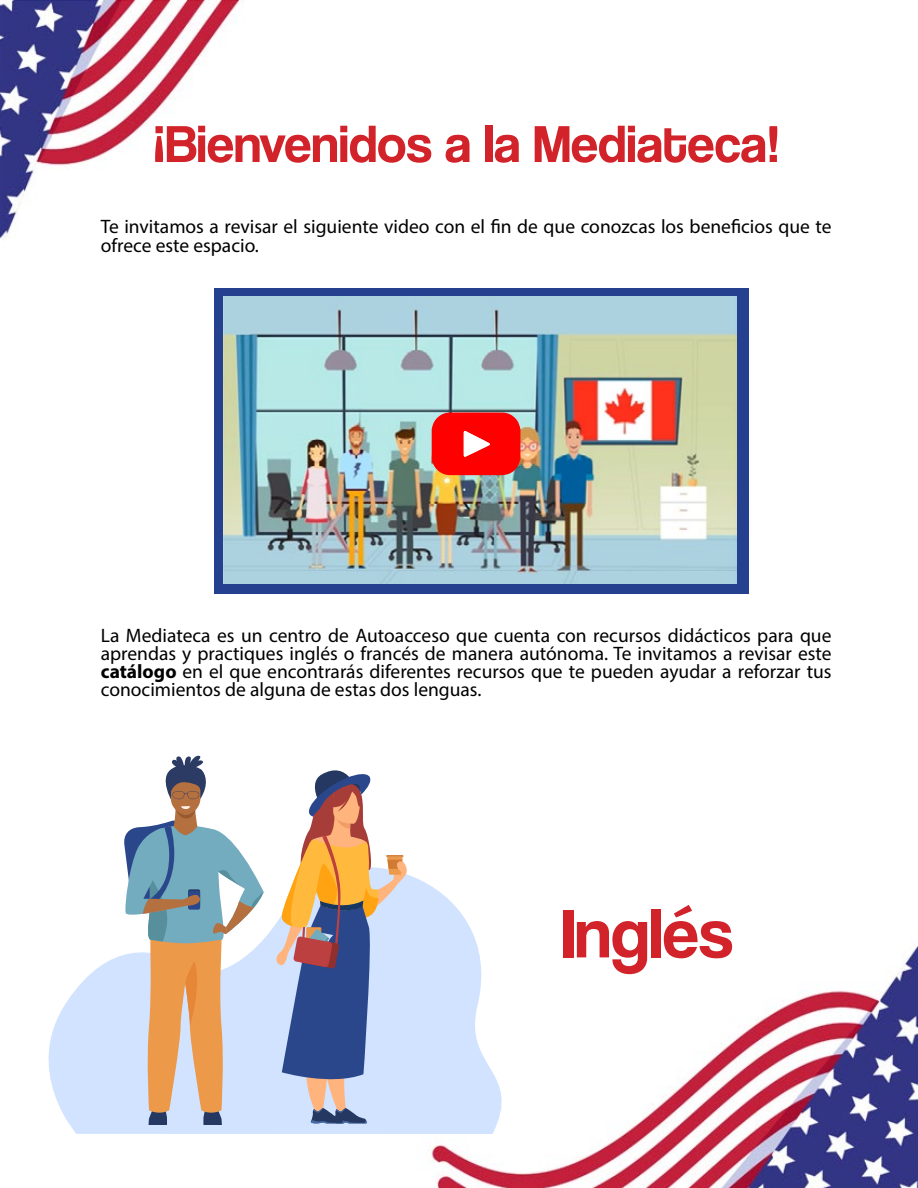
<style>
.page{position:relative;width:918px;height:1188px;background:#fff}
.page>*{position:absolute;margin:0;border:0;box-sizing:border-box;transform-origin:0 0}
.t1{font:72px "Coolvetica Rg";color:#d2232a}
.t2{font:54px "Coolvetica Rg";color:#d2232a}
.t3{font:19.5px/18px "Myriad Pro";color:#000}
.s1{font-weight:700}
</style>
<div class="page">
<img style="left:0;top:0;width:918px;height:1188px">
<svg style="left:21px;top:824px;width:503px;height:310px"></svg>
<div style="left:214px;top:288px;width:535px;height:306px;background:#25408f"></div>
<img style="left:223px;top:297px;width:514px;height:286px">
<svg style="left:432px;top:412px;width:88px;height:63px;background:#f91d1c"></svg>
<svg style="left:123px;top:755px;width:141px;height:370px"></svg>
<svg style="left:276px;top:767px;width:132px;height:356px"></svg>
<h2 class="t2" style="left:152px;top:112px;width:629px">¡Bienvenidos a la Mediateca!</h2>
<p class="t3" style="left:101px;top:216px;width:732px;line-height:19.5px">Te invitamos a revisar el siguiente video con el fin de que conozcas los beneficios que te ofrece este espacio.</p>
<p class="t3" style="left:101px;top:626px;width:732px;text-align:justify">La Mediateca es un centro de Autoacceso que cuenta con recursos didácticos para que aprendas y practiques inglés o francés de manera autónoma. Te invitamos a revisar este <span class="s1">catálogo</span> en el que encontrarás diferentes recursos que te pueden ayudar a reforzar tus conocimientos de alguna de estas dos lenguas.</p>
<h1 class="t1" style="left:562px;top:891px;width:173px">Inglés</h1>
</div>
